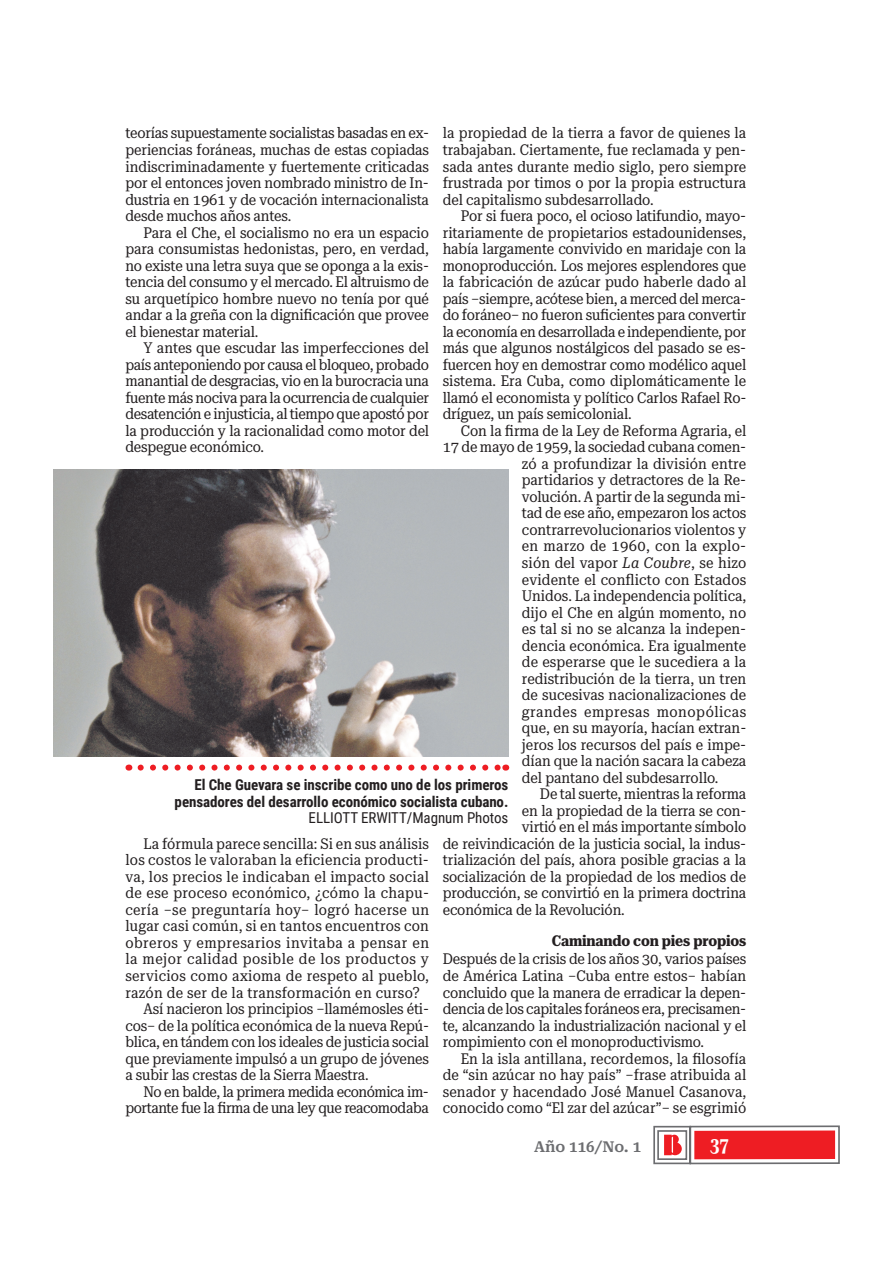
<style>
.page{position:relative;width:893px;height:1276px;background:#fff}
.page>*{position:absolute;margin:0;border:0;box-sizing:border-box;transform-origin:0 0}
.t1{font:700 ultra-condensed 21px "Roboto Serif 120 pt";color:#fff}
.t2{font:15px/16.5px "Roboto Serif 28 pt Condensed";color:#231f20;text-align:justify}
.t3{font:15px "Roboto Serif 28 pt Condensed";letter-spacing:.02em;color:#231f20}
.t4{font:700 15px/16.5px "Roboto Condensed";letter-spacing:-.005em;color:#231f20;text-align:right}
.t5{font:15px "Roboto Serif 28 pt Condensed";letter-spacing:-.03em;color:#231f20}
.t6{font:15px "Roboto Serif 28 pt Condensed";letter-spacing:.03em;color:#231f20}
.t7{font:15px "Roboto Serif 28 pt Condensed";letter-spacing:.035em;color:#231f20}
.t8{font:15px "Roboto Condensed";letter-spacing:-.005em;color:#231f20}
.t9{font:700 15px "Roboto Serif 28 pt Condensed";letter-spacing:-.01em;color:#231f20}
.t10{font:600 15px "Roboto Serif";color:#6c6d70}
.s1{font-style:italic}
</style>
<div class="page">
<svg style="left:653px;top:1125px;width:187px;height:40px"></svg>
<div style="left:694px;top:1130px;width:141px;height:29px;background:#ee1d23"></div>
<svg style="left:141px;top:764px;width:358px;height:6px"></svg>
<img style="left:53px;top:469px;width:455px;height:287px">
<p class="t2" style="left:125px;top:125px;width:305px">teorías supuestamente socialistas basadas en ex&shy;periencias foráneas, muchas de estas copiadas indiscriminadamente y fuertemente criticadas por el entonces joven nombrado ministro de In&shy;dustria en 1961 y de vocación internacionalista desde muchos años antes.</p>
<p class="t2" style="left:125px;top:224px;width:305px;text-indent:18px">Para el Che, el socialismo no era un espacio para consumistas hedonistas, pero, en verdad, no existe una letra suya que se oponga a la exis&shy;tencia del consumo y el mercado. El altruismo de su arquetípico hombre nuevo no tenía por qué andar a la greña con la dignificación que provee el bienestar material.</p>
<p class="t2" style="left:125px;top:340px;width:305px;text-indent:18px">Y antes que escudar las imperfecciones del país anteponiendo por causa el bloqueo, probado manantial de desgracias, vio en la burocracia una fuente más nociva para la ocurrencia de cualquier desatención e injusticia, al tiempo que apostó por la producción y la racionalidad como motor del despegue económico.</p>
<p class="t2" style="left:443px;top:125px;width:305px">la propiedad de la tierra a favor de quienes la trabajaban. Ciertamente, fue reclamada y pen&shy;sada antes durante medio siglo, pero siempre frustrada por timos o por la propia estructura del capitalismo subdesarrollado.</p>
<p class="t2" style="left:443px;top:208px;width:305px;text-indent:18px">Por si fuera poco, el ocioso latifundio, mayo&shy;ritariamente de propietarios estadounidenses, había largamente convivido en maridaje con la monoproducción. Los mejores esplendores que la fabricación de azúcar pudo haberle dado al país –siempre, acótese bien, a merced del merca&shy;do foráneo– no fueron suficientes para convertir la economía en desarrollada e independiente, por más que algunos nostálgicos del pasado se es&shy;fuercen hoy en demostrar como modélico aquel sistema. Era Cuba, como diplomáticamente le llamó el economista y político Carlos Rafael Ro&shy;dríguez, un país semicolonial.</p>
<p class="t2" style="left:461px;top:422px;width:287px">Con la firma de la Ley de Reforma Agraria, el</p>
<p class="t2" style="left:443px;top:439px;width:305px">17 de mayo de 1959, la sociedad cubana comen-</p>
<p class="t2" style="left:522px;top:455px;width:226px">zó a profundizar la división entre</p>
<p class="t2" style="left:522px;top:472px;width:226px">partidarios y detractores de la Re-</p>
<p class="t2" style="left:522px;top:488px;width:226px">volución. A partir de la segunda mi-</p>
<p class="t2" style="left:522px;top:505px;width:226px">tad de ese año, empezaron los actos</p>
<p class="t2" style="left:522px;top:521px;width:226px">contrarrevolucionarios violentos y</p>
<p class="t3" style="left:522px;top:537px;width:226px">en marzo de 1960, con la explo-</p>
<p class="t2" style="left:522px;top:554px;width:226px">sión del vapor <span class="s1">La Coubre</span>, se hizo</p>
<p class="t2" style="left:522px;top:571px;width:226px">evidente el conflicto con Estados</p>
<p class="t2" style="left:522px;top:587px;width:226px">Unidos. La independencia política,</p>
<p class="t2" style="left:522px;top:604px;width:226px">dijo el Che en algún momento, no</p>
<p class="t2" style="left:522px;top:621px;width:226px">es tal si no se alcanza la indepen-</p>
<p class="t2" style="left:522px;top:637px;width:226px">dencia económica. Era igualmente</p>
<p class="t2" style="left:522px;top:654px;width:226px">de esperarse que le sucediera a la</p>
<p class="t2" style="left:522px;top:670px;width:226px">redistribución de la tierra, un tren</p>
<p class="t2" style="left:522px;top:687px;width:226px">de sucesivas nacionalizaciones de</p>
<p class="t7" style="left:522px;top:703px;width:226px">grandes empresas monopólicas</p>
<p class="t2" style="left:522px;top:720px;width:226px">que, en su mayoría, hacían extran-</p>
<p class="t2" style="left:522px;top:736px;width:226px">jeros los recursos del país e impe-</p>
<p class="t2" style="left:522px;top:753px;width:226px">dían que la nación sacara la cabeza</p>
<p class="t2" style="left:522px;top:769px;width:198px">del pantano del subdesarrollo.</p>
<p class="t2" style="left:540px;top:786px;width:208px">De tal suerte, mientras la reforma</p>
<p class="t2" style="left:522px;top:802px;width:226px">en la propiedad de la tierra se con-</p>
<p class="t2" style="left:522px;top:819px;width:226px">virtió en el más importante símbolo</p>
<p class="t2" style="left:443px;top:835px;width:305px">de reivindicación de la justicia social, la indus-</p>
<p class="t2" style="left:443px;top:852px;width:305px">trialización del país, ahora posible gracias a la</p>
<p class="t2" style="left:443px;top:868px;width:305px">socialización de la propiedad de los medios de</p>
<p class="t2" style="left:443px;top:885px;width:305px">producción, se convirtió en la primera doctrina</p>
<p class="t2" style="left:443px;top:901px;width:184px">económica de la Revolución.</p>
<p class="t9" style="left:552px;top:932px;width:196px">Caminando con pies propios</p>
<p class="t2" style="left:443px;top:951px;width:305px">Después de la crisis de los años 30, varios países de América Latina –Cuba entre estos– habían concluido que la manera de erradicar la depen&shy;dencia de los capitales foráneos era, precisamen&shy;te, alcanzando la industrialización nacional y el rompimiento con el monoproductivismo.</p>
<p class="t2" style="left:443px;top:1050px;width:305px;text-indent:18px">En la isla antillana, recordemos, la filosofía de “sin azúcar no hay país” –frase atribuida al senador y hacendado José Manuel Casanova, conocido como “El zar del azúcar”– se esgrimió</p>
<p class="t4" style="left:175px;top:777px;width:335px">El Che Guevara se inscribe como uno de los primeros pensadores del desarrollo económico socialista cubano.</p>
<p class="t8" style="left:309px;top:809px;width:201px">ELLIOTT ERWITT/Magnum Photos</p>
<p class="t2" style="left:143px;top:835px;width:287px">La fórmula parece sencilla: Si en sus análisis</p>
<p class="t2" style="left:125px;top:852px;width:305px">los costos le valoraban la eficiencia producti-</p>
<p class="t3" style="left:125px;top:868px;width:305px">va, los precios le indicaban el impacto social</p>
<p class="t3" style="left:125px;top:884px;width:305px">de ese proceso económico, ¿cómo la chapu-</p>
<p class="t3" style="left:125px;top:901px;width:305px">cería –se preguntaría hoy– logró hacerse un</p>
<p class="t2" style="left:125px;top:918px;width:305px">lugar casi común, si en tantos encuentros con</p>
<p class="t6" style="left:125px;top:934px;width:305px">obreros y empresarios invitaba a pensar en</p>
<p class="t6" style="left:125px;top:950px;width:305px">la mejor calidad posible de los productos y</p>
<p class="t3" style="left:125px;top:967px;width:305px">servicios como axioma de respeto al pueblo,</p>
<p class="t3" style="left:125px;top:983px;width:296px">razón de ser de la transformación en curso?</p>
<p class="t2" style="left:143px;top:1000px;width:287px">Así nacieron los principios –llamémosles éti-</p>
<p class="t2" style="left:125px;top:1017px;width:305px">cos– de la política económica de la nueva Repú-</p>
<p class="t2" style="left:125px;top:1033px;width:305px">blica, en tándem con los ideales de justicia social</p>
<p class="t2" style="left:125px;top:1050px;width:305px">que previamente impulsó a un grupo de jóvenes</p>
<p class="t2" style="left:125px;top:1066px;width:245px">a subir las crestas de la Sierra Maestra.</p>
<p class="t5" style="left:143px;top:1082px;width:287px">No en balde, la primera medida económica im-</p>
<p class="t5" style="left:125px;top:1099px;width:305px">portante fue la firma de una ley que reacomodaba</p>
<p class="t10" style="left:534px;top:1138px;width:109px">Año 116/No. 1</p>
<h1 class="t1" style="left:710px;top:1132px;width:20px">37</h1>
</div>
